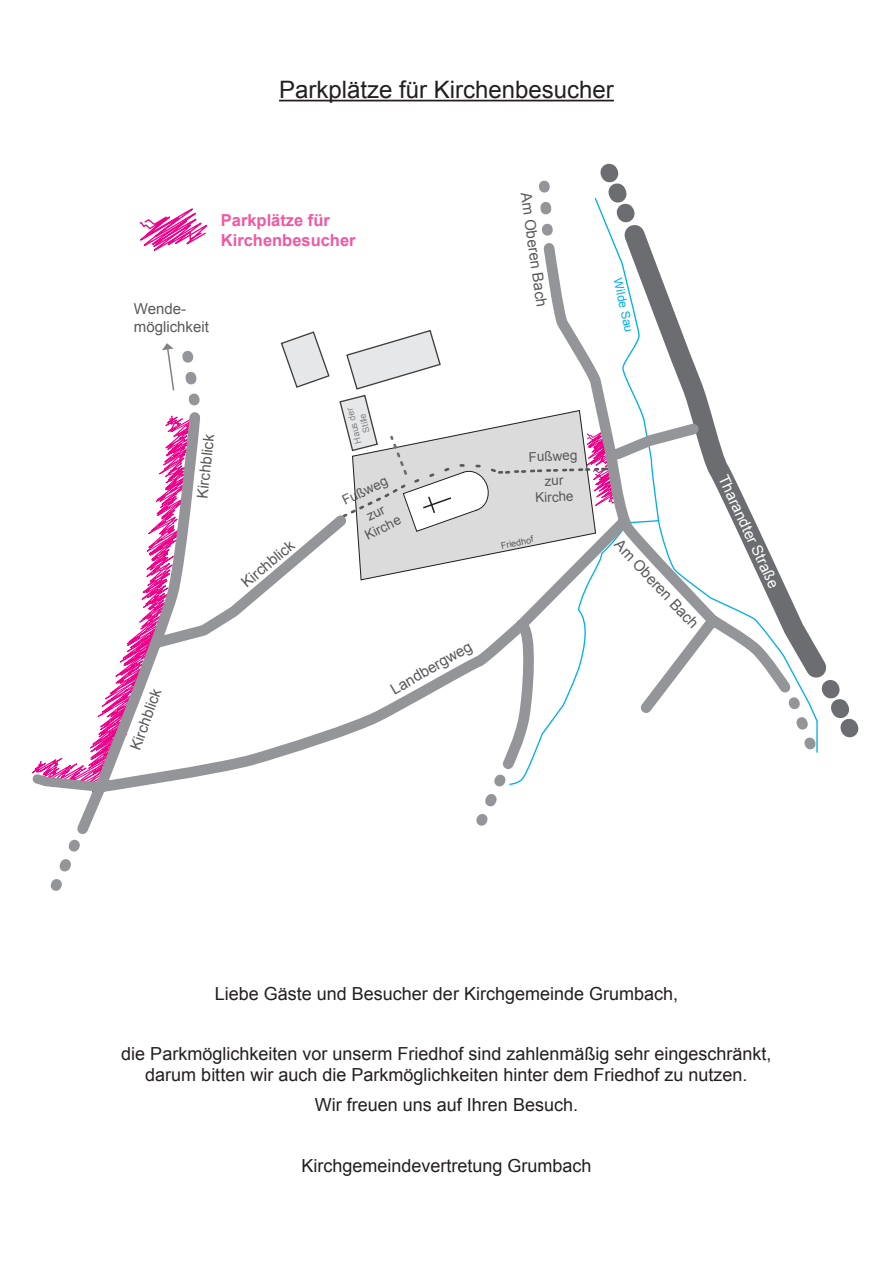
<style>
.page{position:relative;width:893px;height:1263px;background:#fff}
.page>*{position:absolute;margin:0;border:0;box-sizing:border-box;transform-origin:0 0}
.t1{font:24px "Arial";color:#231f20}
.t2{font:18px/21.6px "Arial";color:#231f20;text-align:center}
.t3{font:700 16.5px/19.8px "Arial";color:#ef59a1}
.t4{font:15px/18px "Arial";color:#57585a}
.t5{font:15px "Arial";color:#fff}
.t6{font:13.5px/24.8px "Arial";color:#57585a;text-align:center}
.t7{font:12px "Arial";color:#00aeef}
.t8{font:9px/10.8px "Arial";color:#808285;text-align:center}
.t9{font:9px "Arial";color:#57585a}
</style>
<div class="page">
<hr style="left:279px;top:100px;width:335px;height:1px;background:#231f20">
<svg style="left:594px;top:164px;width:32px;height:54px"></svg>
<svg style="left:603px;top:190px;width:235px;height:494px"></svg>
<svg style="left:206px;top:331px;width:261px;height:435px"></svg>
<svg style="left:60px;top:401px;width:146px;height:365px"></svg>
<svg style="left:42px;top:766px;width:207px;height:125px"></svg>
<svg style="left:467px;top:180px;width:88px;height:646px"></svg>
<svg style="left:534px;top:196px;width:21px;height:34px"></svg>
<svg style="left:536px;top:218px;width:272px;height:500px"></svg>
<svg style="left:788px;top:684px;width:70px;height:69px"></svg>
<svg style="left:32px;top:767px;width:76px;height:30px"></svg>
<svg style="left:140px;top:209px;width:67px;height:42px"></svg>
<svg style="left:339px;top:329px;width:273px;height:252px"></svg>
<svg style="left:162px;top:343px;width:38px;height:58px"></svg>
<h1 class="t1" style="left:279px;top:74px;width:336px">Parkplätze für Kirchenbesucher</h1>
<p class="t3" style="left:221px;top:211px;width:136px">Parkplätze für<br>Kirchenbesucher</p>
<p class="t4" style="left:134px;top:300px;width:77px">Wende&shy;möglichkeit</p>
<p class="t4" style="left:535px;top:191px;width:117px;rotate:82deg">Am Oberen Bach</p>
<p class="t4" style="left:194px;top:497px;width:66px;rotate:-84deg">Kirchblick</p>
<p class="t4" style="left:238px;top:577px;width:66px;rotate:-40deg">Kirchblick</p>
<p class="t4" style="left:127px;top:746px;width:66px;rotate:-70deg">Kirchblick</p>
<p class="t8" style="left:353px;top:445px;width:38px;rotate:-104deg">Haus der<br>Stille</p>
<p class="t6" style="left:338px;top:490px;width:50px;rotate:-26deg">Fußweg zur</p>
<p class="t6" style="left:360px;top:525px;width:40px;rotate:-26deg">Kirche</p>
<p class="t6" style="left:528px;top:445px;width:50px;rotate:-2deg">Fußweg zur</p>
<p class="t6" style="left:535px;top:485px;width:40px;rotate:-2deg">Kirche</p>
<p class="t9" style="left:500px;top:540px;width:35px;rotate:-12deg">Friedhof</p>
<p class="t4" style="left:387px;top:683px;width:92px;rotate:-30deg">Landbergweg</p>
<p class="t7" style="left:626px;top:277px;width:56px;rotate:78deg">Wilde Sau</p>
<p class="t4" style="left:624px;top:536px;width:117px;rotate:47deg">Am Oberen Bach</p>
<p class="t5" style="left:732px;top:472px;width:124px;rotate:65deg">Tharandter Straße</p>
<p class="t2" style="left:215px;top:983px;width:465px">Liebe Gäste und Besucher der Kirchgemeinde Grumbach,</p>
<p class="t2" style="left:121px;top:1043px;width:652px">die Parkmöglichkeiten vor unserm Friedhof sind zahlenmäßig sehr eingeschränkt, darum bitten wir auch die Parkmöglichkeiten hinter dem Friedhof zu nutzen.</p>
<p class="t2" style="left:315px;top:1094px;width:265px">Wir freuen uns auf Ihren Besuch.</p>
<p class="t2" style="left:301px;top:1155px;width:292px">Kirchgemeindevertretung Grumbach</p>
</div>
